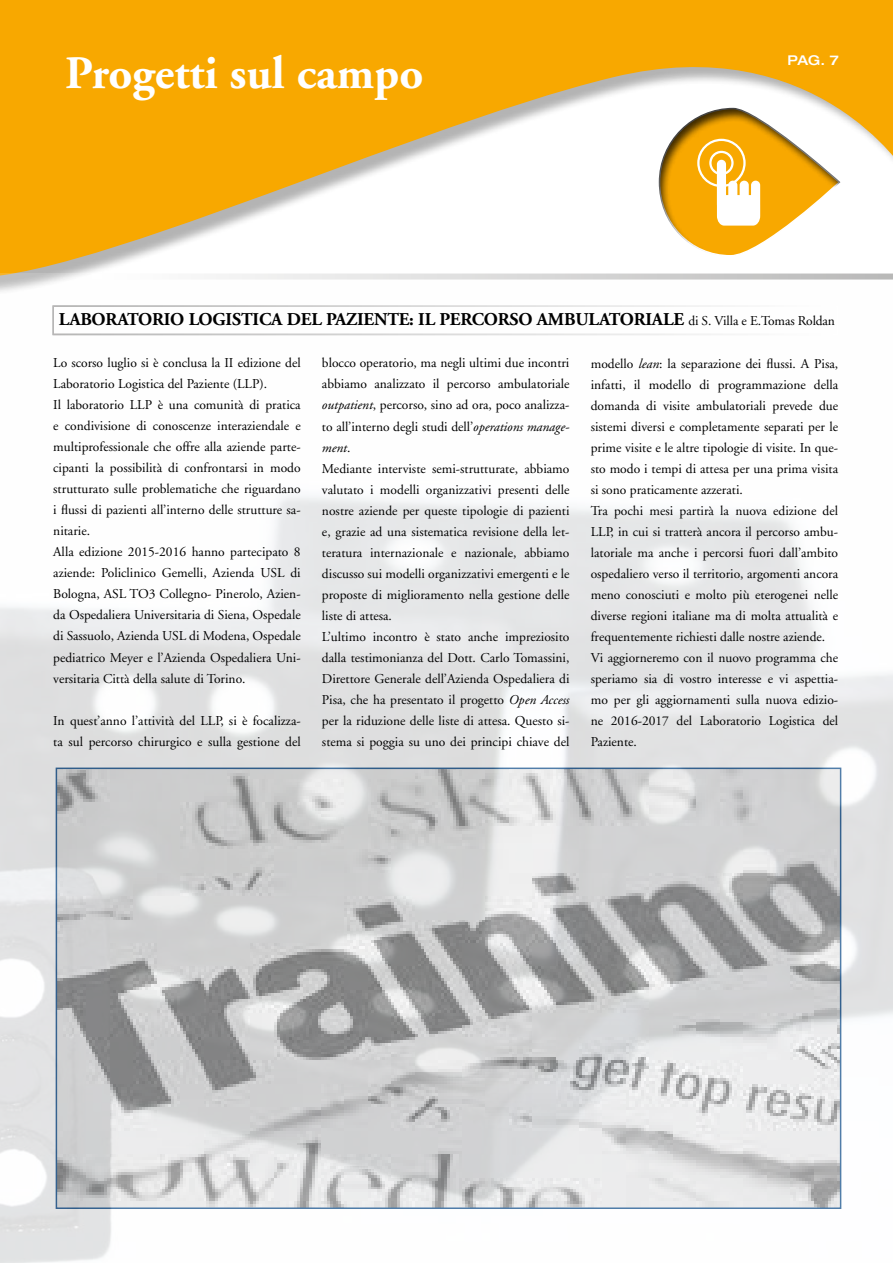
<style>
.page{position:relative;width:893px;height:1263px;background:#fff}
.page>*{position:absolute;margin:0;border:0;box-sizing:border-box;transform-origin:0 0}
.t1{font:700 46.5px "Adobe Garamond";color:#fff}
.t2{font:700 18px "Adobe Garamond";letter-spacing:-.01em;color:#000}
.t3{font:13.5px/21px "Adobe Garamond";color:#000}
.t4{font:500 expanded 13.5px "Helvetica Neue";color:#fff}
.s1{font-weight:400;font-size:13.5px}
.s2{font-style:italic}
</style>
<div class="page">
<img style="left:59px;top:770px;width:779px;height:436px">
<div style="left:56px;top:767px;width:785px;height:442px;border:2px solid #004282"></div>
<svg style="left:0;top:0;width:893px;height:294px;fill:#f8a800"></svg>
<svg style="left:91px;top:274px;width:802px;height:6px"></svg>
<div style="left:657px;top:106px;width:184px;height:151px;background:#000;opacity:.75"></div>
<svg style="left:697px;top:139px;width:63px;height:87px"></svg>
<div style="left:52px;top:305px;width:786px;height:30px;border:2px solid #fff"></div>
<h1 class="t1" style="left:65px;top:48px;width:360px">Progetti sul campo</h1>
<p class="t4" style="left:787px;top:52px;width:53px">PAG. 7</p>
<h2 class="t2" style="left:59px;top:310px;width:778px">LABORATORIO LOGISTICA DEL PAZIENTE: IL PERCORSO AMBULATORIALE <span class="s1">di S. Villa e E.Tomas Roldan</span></h2>
<p class="t3" style="left:53px;top:353px;width:249px">Lo scorso luglio si è conclusa la II edizione del Laboratorio Logistica del Paziente (LLP).<br>Il laboratorio LLP è una comunità di pratica e condivisione di conoscenze interaziendale e multiprofessionale che offre alla aziende parte&shy;cipanti la possibilità di confrontarsi in modo strutturato sulle problematiche che riguardano i flussi di pazienti all’interno delle strutture sa&shy;nitarie.<br>Alla edizione 2015-2016 hanno partecipato 8 aziende: Policlinico Gemelli, Azienda USL di Bologna, ASL TO3 Collegno- Pinerolo, Azien&shy;da Ospedaliera Universitaria di Siena, Ospedale di Sassuolo, Azienda USL di Modena, Ospedale pediatrico Meyer e l’Azienda Ospedaliera Uni&shy;versitaria Città della salute di Torino.</p>
<p class="t3" style="left:53px;top:710px;width:249px">In quest’anno l’attività del LLP, si è focalizza&shy;ta sul percorso chirurgico e sulla gestione del</p>
<p class="t3" style="left:322px;top:353px;width:249px">blocco operatorio, ma negli ultimi due incontri abbiamo analizzato il percorso ambulatoriale <span class="s2">outpatient</span>, percorso, sino ad ora, poco analizza&shy;to all’interno degli studi dell’<span class="s2">operations manage&shy;ment</span>.<br>Mediante interviste semi-strutturate, abbiamo valutato i modelli organizzativi presenti delle nostre aziende per queste tipologie di pazienti e, grazie ad una sistematica revisione della let&shy;teratura internazionale e nazionale, abbiamo discusso sui modelli organizzativi emergenti e le proposte di miglioramento nella gestione delle liste di attesa.<br>L’ultimo incontro è stato anche impreziosito dalla testimonianza del Dott. Carlo Tomassini, Direttore Generale dell’Azienda Ospedaliera di Pisa, che ha presentato il progetto <span class="s2">Open Access </span>per la riduzione delle liste di attesa. Questo si&shy;stema si poggia su uno dei principi chiave del</p>
<p class="t3" style="left:591px;top:353px;width:249px">modello <span class="s2">lean</span>: la separazione dei flussi. A Pisa, infatti, il modello di programmazione della domanda di visite ambulatoriali prevede due sistemi diversi e completamente separati per le prime visite e le altre tipologie di visite. In que&shy;sto modo i tempi di attesa per una prima visita si sono praticamente azzerati.<br>Tra pochi mesi partirà la nuova edizione del LLP, in cui si tratterà ancora il percorso ambu&shy;latoriale ma anche i percorsi fuori dall’ambito ospedaliero verso il territorio, argomenti ancora meno conosciuti e molto più eterogenei nelle diverse regioni italiane ma di molta attualità e frequentemente richiesti dalle nostre aziende.<br>Vi aggiorneremo con il nuovo programma che speriamo sia di vostro interesse e vi aspettia&shy;mo per gli aggiornamenti sulla nuova edizio&shy;ne 2016-2017 del Laboratorio Logistica del Paziente.</p>
</div>
